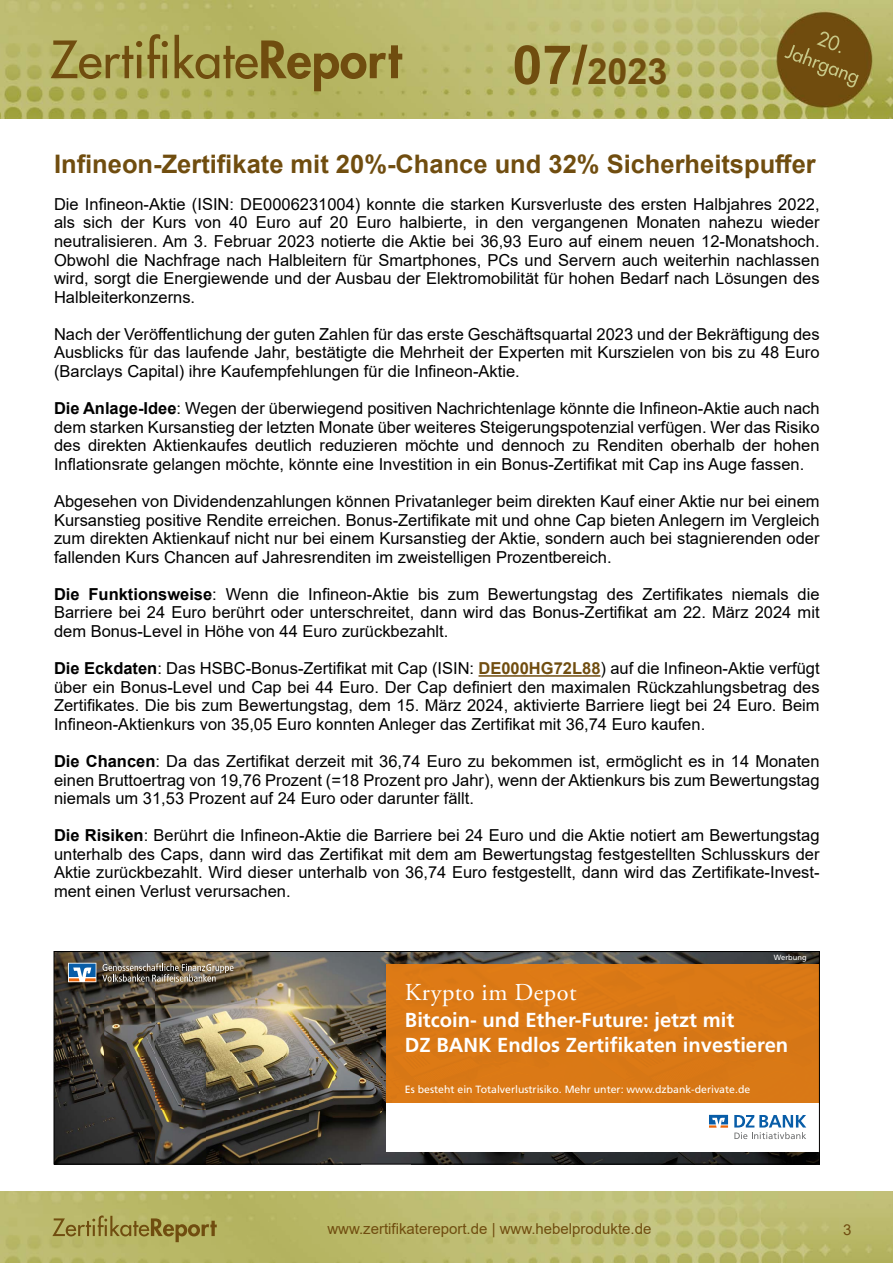
<style>
.page{position:relative;width:893px;height:1263px;background:#fff}
.page>*{position:absolute;margin:0;border:0;box-sizing:border-box;transform-origin:0 0}
.t1{font:700 36px "Arial";color:#704d0f}
.t2{font:700 25.5px "Arial";color:#704d0f}
.t3{font:24.3px "Adobe Garamond Pro";letter-spacing:.02em;color:#fff}
.t4{font:700 20.25px/24.3px "Frutiger LT Std";color:#fff}
.t5{font:16.5px/18.6px "Arial";color:#000;text-align:justify}
.t6{font:15px "Arial";color:#704d0f}
.t7{font:10.5px "Frutiger LT Std";color:#fff}
.t8{font:7.5px "Frutiger LT Std";color:#fff}
.s1{font-size:54px}
.s2{font-weight:700}
.s3{font-weight:700;color:#704d0f}
</style>
<div class="page">
<img style="left:0;top:1192px;width:893px;height:71px">
<img style="left:0;top:0;width:893px;height:119px">
<hr style="left:478px;top:675px;width:122px;height:2px;background:#704d0f">
<img style="left:56px;top:953px;width:355px;height:51px">
<img style="left:411px;top:953px;width:407px;height:11px">
<img style="left:56px;top:1004px;width:331px;height:107px">
<img style="left:56px;top:1111px;width:355px;height:51px">
<img style="left:411px;top:1152px;width:407px;height:10px">
<div style="left:387px;top:1010px;width:48px;height:47px;background:#db7915"></div>
<div style="left:387px;top:964px;width:431px;height:46px;background:#dc7915"></div>
<div style="left:435px;top:1010px;width:383px;height:47px;background:#d97815"></div>
<div style="left:387px;top:1057px;width:431px;height:46px;background:#d97916"></div>
<div style="left:387px;top:1103px;width:432px;height:48px;background:#fff"></div>
<svg style="left:734px;top:1115px;width:72px;height:24px"></svg>
<svg style="left:709px;top:1115px;width:19px;height:13px"></svg>
<svg style="left:102px;top:963px;width:131px;height:19px"></svg>
<svg style="left:68px;top:963px;width:28px;height:19px"></svg>
<div style="left:54px;top:951px;width:766px;height:213px;border:1px solid #000"></div>
<h1 class="t1" style="left:512px;top:46px;width:157px"><span class="s1">07/</span>2023</h1>
<h2 class="t2" style="left:54px;top:146px;width:763px">Infineon-Zertifikate mit 20%-Chance und 32% Sicherheitspuffer</h2>
<p class="t5" style="left:54px;top:195px;width:767px">Die Infineon-Aktie (ISIN: DE0006231004) konnte die starken Kursverluste des ersten Halbjahres 2022, als sich der Kurs von 40 Euro auf 20 Euro halbierte, in den vergangenen Monaten nahezu wieder neutralisieren. Am 3. Februar 2023 notierte die Aktie bei 36,93 Euro auf einem neuen 12-Monatshoch.<br>Obwohl die Nachfrage nach Halbleitern für Smartphones, PCs und Servern auch weiterhin nachlassen wird, sorgt die Energiewende und der Ausbau der Elektromobilität für hohen Bedarf nach Lösungen des Halbleiterkonzerns.</p>
<p class="t5" style="left:54px;top:325px;width:767px">Nach der Veröffentlichung der guten Zahlen für das erste Geschäftsquartal 2023 und der Bekräftigung des Ausblicks für das laufende Jahr, bestätigte die Mehrheit der Experten mit Kurszielen von bis zu 48 Euro (Barclays Capital) ihre Kaufempfehlungen für die Infineon-Aktie.</p>
<p class="t5" style="left:54px;top:399px;width:767px"><span class="s2">Die Anlage-Idee</span>: Wegen der überwiegend positiven Nachrichtenlage könnte die Infineon-Aktie auch nach dem starken Kursanstieg der letzten Monate über weiteres Steigerungspotenzial verfügen. Wer das Risiko des direkten Aktienkaufes deutlich reduzieren möchte und dennoch zu Renditen oberhalb der hohen Inflationsrate gelangen möchte, könnte eine Investition in ein Bonus-Zertifikat mit Cap ins Auge fassen.</p>
<p class="t5" style="left:54px;top:492px;width:767px">Abgesehen von Dividendenzahlungen können Privatanleger beim direkten Kauf einer Aktie nur bei einem Kursanstieg positive Rendite erreichen. Bonus-Zertifikate mit und ohne Cap bieten Anlegern im Vergleich zum direkten Aktienkauf nicht nur bei einem Kursanstieg der Aktie, sondern auch bei stagnierenden oder fallenden Kurs Chancen auf Jahresrenditen im zweistelligen Prozentbereich.</p>
<p class="t5" style="left:54px;top:585px;width:767px"><span class="s2">Die Funktionsweise</span>: Wenn die Infineon-Aktie bis zum Bewertungstag des Zertifikates niemals die Barriere bei 24 Euro berührt oder unterschreitet, dann wird das Bonus-Zertifikat am 22. März 2024 mit dem Bonus-Level in Höhe von 44 Euro zurückbezahlt.</p>
<p class="t5" style="left:54px;top:659px;width:767px"><span class="s2">Die Eckdaten</span>: Das HSBC-Bonus-Zertifikat mit Cap (ISIN: <span class="s3">DE000HG72L88</span>) auf die Infineon-Aktie verfügt über ein Bonus-Level und Cap bei 44 Euro. Der Cap definiert den maximalen Rückzahlungsbetrag des Zertifikates. Die bis zum Bewertungstag, dem 15. März 2024, aktivierte Barriere liegt bei 24 Euro. Beim Infineon-Aktienkurs von 35,05 Euro konnten Anleger das Zertifikat mit 36,74 Euro kaufen.</p>
<p class="t5" style="left:54px;top:752px;width:767px"><span class="s2">Die Chancen</span>: Da das Zertifikat derzeit mit 36,74 Euro zu bekommen ist, ermöglicht es in 14 Monaten einen Bruttoertrag von 19,76 Prozent (=18 Prozent pro Jahr), wenn der Aktienkurs bis zum Bewertungstag niemals um 31,53 Prozent auf 24 Euro oder darunter fällt.</p>
<p class="t5" style="left:54px;top:826px;width:767px"><span class="s2">Die Risiken</span>: Berührt die Infineon-Aktie die Barriere bei 24 Euro und die Aktie notiert am Bewertungstag unterhalb des Caps, dann wird das Zertifikat mit dem am Bewertungstag festgestellten Schlusskurs der Aktie zurückbezahlt. Wird dieser unterhalb von 36,74 Euro festgestellt, dann wird das Zertifikate-Invest&shy;ment einen Verlust verursachen.</p>
<p class="t8" style="left:774px;top:953px;width:34px">Werbung</p>
<h3 class="t3" style="left:405px;top:977px;width:173px">Krypto im Depot</h3>
<p class="t4" style="left:405px;top:1008px;width:385px">Bitcoin- und Ether-Future: jetzt mit<br>DZ BANK Endlos Zertifikaten investieren</p>
<p class="t7" style="left:405px;top:1083px;width:347px">Es besteht ein Totalverlustrisiko. Mehr unter: www.dzbank-derivate.de</p>
<p class="t6" style="left:327px;top:1218px;width:326px">www.zertifikatereport.de | www.hebelprodukte.de</p>
<p class="t6" style="left:843px;top:1219px;width:10px">3</p>
</div>
